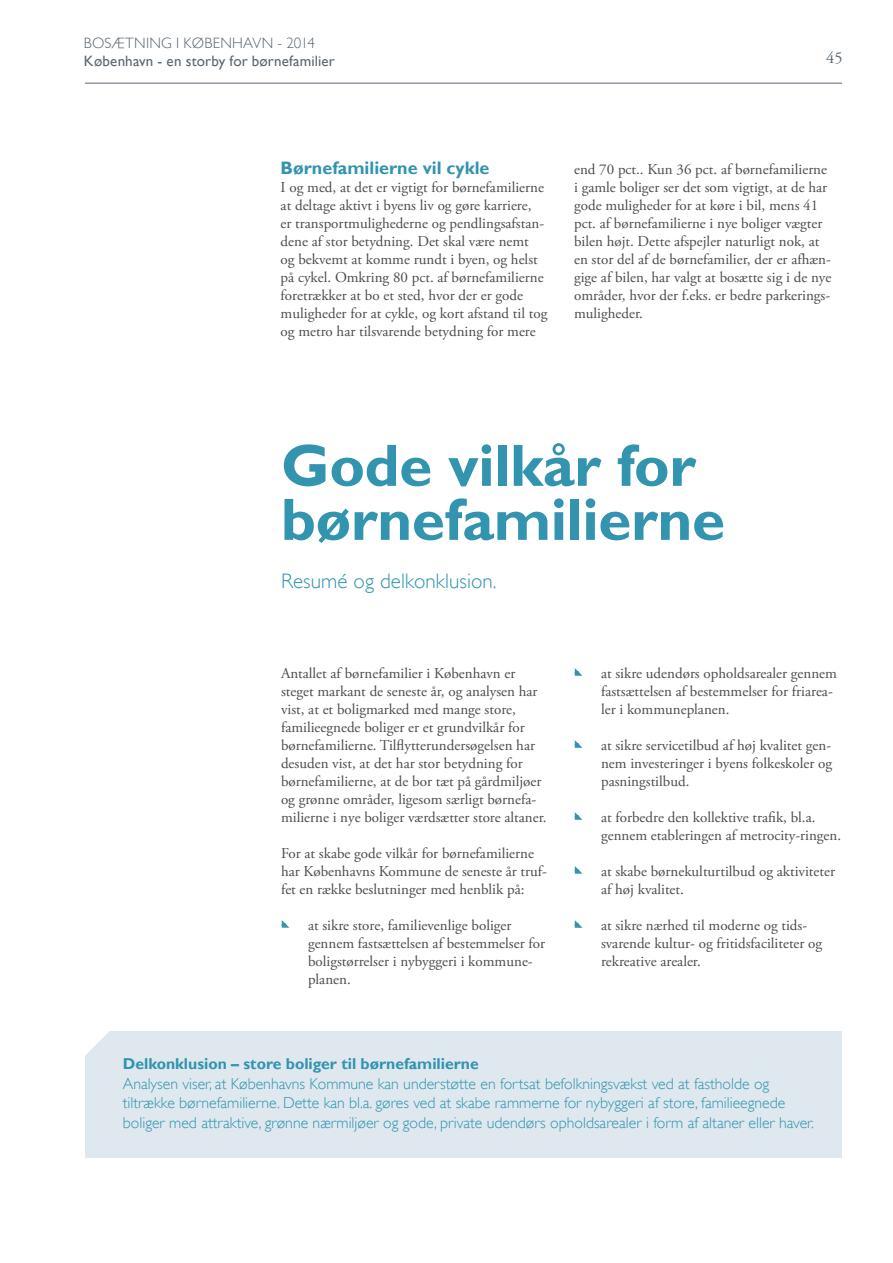
<style>
.page{position:relative;width:893px;height:1263px;background:#fff}
.page>*{position:absolute;margin:0;border:0;box-sizing:border-box;transform-origin:0 0}
.t1{font:700 60px/54px "Gill Sans";letter-spacing:-.005em;color:#3294af}
.t2{font:300 21px "Gill Sans";letter-spacing:.005em;color:#3294af}
.t3{font:700 18px "Gill Sans";color:#3294af}
.t4{font:16.5px "Adobe Garamond Pro";color:#5b6771}
.t5{font:300 15.75px/19.5px "Gill Sans";color:#3294af}
.t6{font:700 15.75px "Gill Sans";color:#3294af}
.t7{font:15px/18px "Adobe Garamond Pro";color:#4b4c4d}
.t8{font:15px "Gill Sans";letter-spacing:.01em;color:#5b6771}
.t9{font:300 15px "Gill Sans";letter-spacing:.02em;color:#5b6771}
</style>
<div class="page">
<div style="left:85px;top:1031px;width:757px;height:126px;background:#dfe8ef"></div>
<svg style="left:85px;top:1031px;width:24px;height:24px"></svg>
<svg style="left:282px;top:920px;width:7px;height:8px"></svg>
<svg style="left:575px;top:668px;width:7px;height:8px"></svg>
<svg style="left:575px;top:740px;width:7px;height:8px"></svg>
<svg style="left:575px;top:812px;width:7px;height:8px"></svg>
<svg style="left:575px;top:866px;width:7px;height:8px"></svg>
<svg style="left:575px;top:920px;width:7px;height:8px"></svg>
<hr style="left:85px;top:83px;width:757px;height:1px;background:#5b6771">
<p class="t9" style="left:84px;top:37px;width:233px">BOSÆTNING I KØBENHAVN - 2014</p>
<p class="t8" style="left:84px;top:55px;width:252px">København - en storby for børnefamilier</p>
<p class="t4" style="left:826px;top:49px;width:18px">45</p>
<p class="t3" style="left:281px;top:158px;width:210px">Børnefamilierne vil cykle</p>
<p class="t7" style="left:281px;top:179px;width:268px">I og med, at det er vigtigt for børnefamilierne at deltage aktivt i byens liv og gøre karriere,<br>er transportmulighederne og pendlingsafstan&shy;dene af stor betydning. Det skal være nemt<br>og bekvemt at komme rundt i byen, og helst på cykel. Omkring 80 pct. af børnefamilierne foretrækker at bo et sted, hvor der er gode muligheder for at cykle, og kort afstand til tog og metro har tilsvarende betydning for mere</p>
<p class="t7" style="left:574px;top:161px;width:259px">end 70 pct.. Kun 36 pct. af børnefamilierne i gamle boliger ser det som vigtigt, at de har gode muligheder for at køre i bil, mens 41 pct. af børnefamilierne i nye boliger vægter bilen højt. Dette afspejler naturligt nok, at en stor del af de børnefamilier, der er afhæn&shy;gige af bilen, har valgt at bosætte sig i de nye områder, hvor der f.eks. er bedre parkerings&shy;muligheder.</p>
<h1 class="t1" style="left:281px;top:443px;width:446px">Gode vilkår for børnefamilierne</h1>
<h2 class="t2" style="left:281px;top:572px;width:217px">Resumé og delkonklusion.</h2>
<p class="t7" style="left:281px;top:665px;width:267px">Antallet af børnefamilier i København er steget markant de seneste år, og analysen har vist, at et boligmarked med mange store, familieegnede boliger er et grundvilkår for børnefamilierne. Tilflytterundersøgelsen har desuden vist, at det har stor betydning for børnefamilierne, at de bor tæt på gårdmiljøer og grønne områder, ligesom særligt børnefa&shy;milierne i nye boliger værdsætter store altaner.</p>
<p class="t7" style="left:281px;top:845px;width:268px">For at skabe gode vilkår for børnefamilierne har Københavns Kommune de seneste år truf&shy;fet en række beslutninger med henblik på:</p>
<p class="t7" style="left:308px;top:917px;width:238px;text-indent:-27px">• at sikre store, familievenlige boliger gennem fastsættelsen af bestemmelser for boligstørrelser i nybyggeri i kommune&shy;planen.</p>
<p class="t7" style="left:601px;top:665px;width:237px;text-indent:-27px">• at sikre udendørs opholdsarealer gennem fastsættelsen af bestemmelser for friarea&shy;ler i kommuneplanen.</p>
<p class="t7" style="left:601px;top:737px;width:233px;text-align:justify;text-indent:-27px">• at sikre servicetilbud af høj kvalitet gen&shy;nem investeringer i byens folkeskoler og pasningstilbud.</p>
<p class="t7" style="left:601px;top:809px;width:242px;text-indent:-27px">• at forbedre den kollektive trafik, bl.a. gennem etableringen af metrocity-ringen.</p>
<p class="t7" style="left:601px;top:863px;width:235px;text-indent:-27px">• at skabe børnekulturtilbud og aktiviteter af høj kvalitet.</p>
<p class="t7" style="left:601px;top:917px;width:223px;text-indent:-27px">• at sikre nærhed til moderne og tids&shy;svarende kultur- og fritidsfaciliteter og rekreative arealer.</p>
<p class="t6" style="left:123px;top:1057px;width:357px">Delkonklusion – store boliger til børnefamilierne</p>
<p class="t5" style="left:123px;top:1075px;width:692px">Analysen viser, at Københavns Kommune kan understøtte en fortsat befolkningsvækst ved at fastholde og tiltrække børnefamilierne. Dette kan bl.a. gøres ved at skabe rammerne for nybyggeri af store, familieegnede boliger med attraktive, grønne nærmiljøer og gode, private udendørs opholdsarealer i form af altaner eller haver.</p>
</div>
